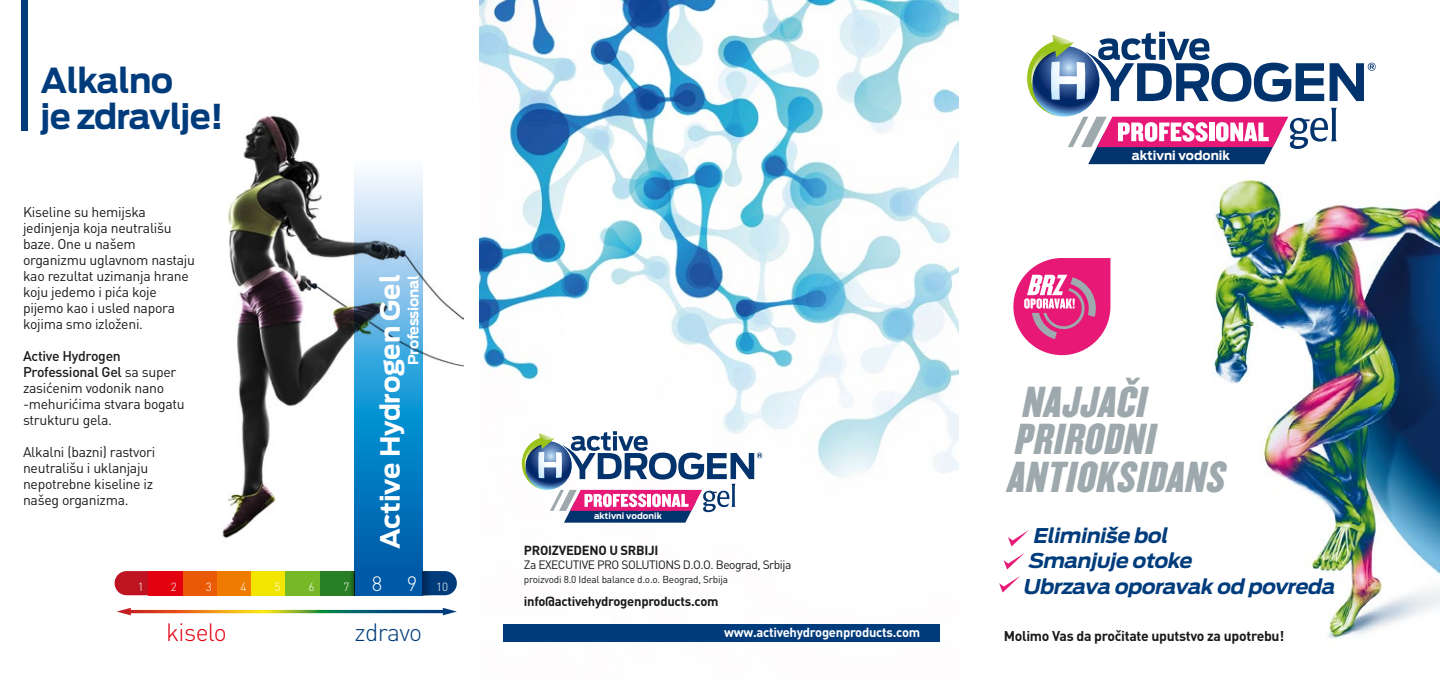
<style>
.page{position:relative;width:1440px;height:681px;background:#fff}
.page>*{position:absolute;margin:0;border:0;box-sizing:border-box;transform-origin:0 0}
.t1{font:italic 37.8px/37.2px "Champion HTF Welterweight";color:#9ea9ad}
.t2{font:700 34px/35.8px "Antenna";letter-spacing:-.02em;color:#003c7c}
.t3{font:700 26.2px "Antenna";letter-spacing:-.005em;color:#fff}
.t4{font:300 24.8px "DIN Pro";letter-spacing:-.025em;color:#e3000f}
.t5{font:300 24.8px "DIN Pro";letter-spacing:-.025em;color:#003c7c}
.t6{font:italic 700 20.2px/25.4px "Antenna";color:#003c7c;scale:1.04 1}
.t7{font:14px/16px "DIN Pro";letter-spacing:-.02em;color:#1a1a18}
.t8{font:700 14px "DIN Pro";letter-spacing:-.02em;color:#1a1a18}
.t9{font:700 14px "Antenna";letter-spacing:-.02em;color:#fff}
.t10{font:700 13px "DIN Pro";letter-spacing:-.02em;color:#1a1a18}
.t11{font:700 13px "DIN Pro";letter-spacing:-.02em;color:#fff}
.t12{font:700 12.4px "Antenna";color:#fff}
.t13{font:12px "DIN Pro";letter-spacing:-.04em;color:#1a1a18}
.t14{font:300 11.8px "DIN Pro";color:#fff}
.t15{font:10px "DIN Pro";letter-spacing:-.02em;color:#1a1a18}
.t16{font:700 8.6px "Antenna";color:#fff}
.s1{font-weight:500}
.s2{font-size:20.6px}
</style>
<div class="page">
<img style="left:479px;top:0;width:479px;height:642px">
<img style="left:222px;top:115px;width:241px;height:424px">
<svg style="left:433px;top:571px;width:24px;height:24px"></svg>
<svg style="left:115px;top:571px;width:34px;height:24px"></svg>
<div style="left:149px;top:571px;width:34px;height:24px;background:#e3000f"></div>
<div style="left:183px;top:571px;width:34px;height:24px;background:#ea5a06"></div>
<div style="left:217px;top:571px;width:35px;height:24px;background:#ef7c00"></div>
<div style="left:252px;top:571px;width:34px;height:24px;background:#f2e500"></div>
<div style="left:286px;top:571px;width:34px;height:24px;background:#76b828"></div>
<div style="left:320px;top:571px;width:34px;height:24px;background:#297f25"></div>
<svg style="left:354px;top:115px;width:69px;height:480px;background:#5ba5d2"></svg>
<div style="left:349px;top:571px;width:5px;height:24px;background:#247020"></div>
<svg style="left:423px;top:571px;width:10px;height:24px"></svg>
<svg style="left:117px;top:607px;width:340px;height:8px"></svg>
<img style="left:1127px;top:164px;width:313px;height:476px">
<svg style="left:1008px;top:530px;width:21px;height:16px"></svg>
<svg style="left:1004px;top:553px;width:21px;height:16px"></svg>
<svg style="left:999px;top:576px;width:21px;height:16px"></svg>
<div style="left:22px;top:0;width:6px;height:130px;background:#003c7c"></div>
<div style="left:1013px;top:258px;width:97px;height:97px;background:#e71876;border-radius:48px"></div>
<svg style="left:1024px;top:274px;width:76px;height:65px"></svg>
<div style="left:503px;top:624px;width:437px;height:17px;background:#003c7c"></div>
<svg style="left:1027px;top:32px;width:349px;height:132px"></svg>
<svg style="left:518px;top:431px;width:244px;height:91px"></svg>
<svg style="left:1126px;top:377px;width:15px;height:7px"></svg>
<h2 class="t2" style="left:41px;top:63px;width:185px">Alkalno<br>je zdravlje!</h2>
<p class="t7" style="left:23px;top:203px;width:173px">Kiseline su hemijska jedinjenja koja neutrališu baze. One u našem organizmu uglavnom nastaju kao rezultat uzimanja hrane koju jedemo i pića koje pijemo kao i usled napora kojima smo izloženi.</p>
<p class="t7" style="left:23px;top:347px;width:163px"><span class="s1">Active Hydrogen<br>Professional Gel</span> sa super zasićenim vodonik nano -mehurićima stvara bogatu strukturu gela.</p>
<p class="t7" style="left:23px;top:443px;width:134px">Alkalni (bazni) rastvori neutrališu i uklanjaju nepotrebne kiseline iz našeg organizma.</p>
<h3 class="t3" style="left:375px;top:549px;width:276px;rotate:-90deg">Active Hydrogen Gel</h3>
<p class="t9" style="left:405px;top:364px;width:91px;rotate:-90deg">Professional</p>
<p class="t14" style="left:138px;top:578px;width:8px">1</p>
<p class="t14" style="left:171px;top:578px;width:8px">2</p>
<p class="t14" style="left:206px;top:578px;width:8px">3</p>
<p class="t14" style="left:240px;top:578px;width:8px">4</p>
<p class="t14" style="left:275px;top:578px;width:8px">5</p>
<p class="t14" style="left:308px;top:578px;width:8px">6</p>
<p class="t14" style="left:343px;top:578px;width:106px">7 <span class="s2">89</span> 10</p>
<h3 class="t4" style="left:166px;top:614px;width:62px">kiselo</h3>
<h3 class="t5" style="left:355px;top:614px;width:69px">zdravo</h3>
<p class="t16" style="left:594px;top:511px;width:69px">aktivni vodonik</p>
<p class="t10" style="left:524px;top:541px;width:136px">PROIZVEDENO U SRBIJI</p>
<p class="t13" style="left:524px;top:556px;width:269px">Za EXECUTIVE PRO SOLUTIONS D.O.O. Beograd, Srbija</p>
<p class="t15" style="left:524px;top:572px;width:206px">proizvodi 8.0 Ideal balance d.o.o. Beograd, Srbija</p>
<p class="t10" style="left:524px;top:592px;width:196px">info@activehydrogenproducts.com</p>
<p class="t11" style="left:724px;top:622px;width:198px">www.activehydrogenproducts.com</p>
<p class="t12" style="left:1132px;top:147px;width:100px">aktivni vodonik</p>
<h1 class="t1" style="left:1006px;top:384px;width:229px;text-indent:15px">NAJJACI<br>PRIRODNI<br>ANTIOKSIDANS</h1>
<h3 class="t6" style="left:1023px;top:522px;width:306px;text-indent:10px">Eliminiše bol<br>Smanjuje otoke<br>Ubrzava oporavak od povreda</h3>
<p class="t8" style="left:1004px;top:626px;width:282px">Molimo Vas da pročitate uputstvo za upotrebu!</p>
</div>
